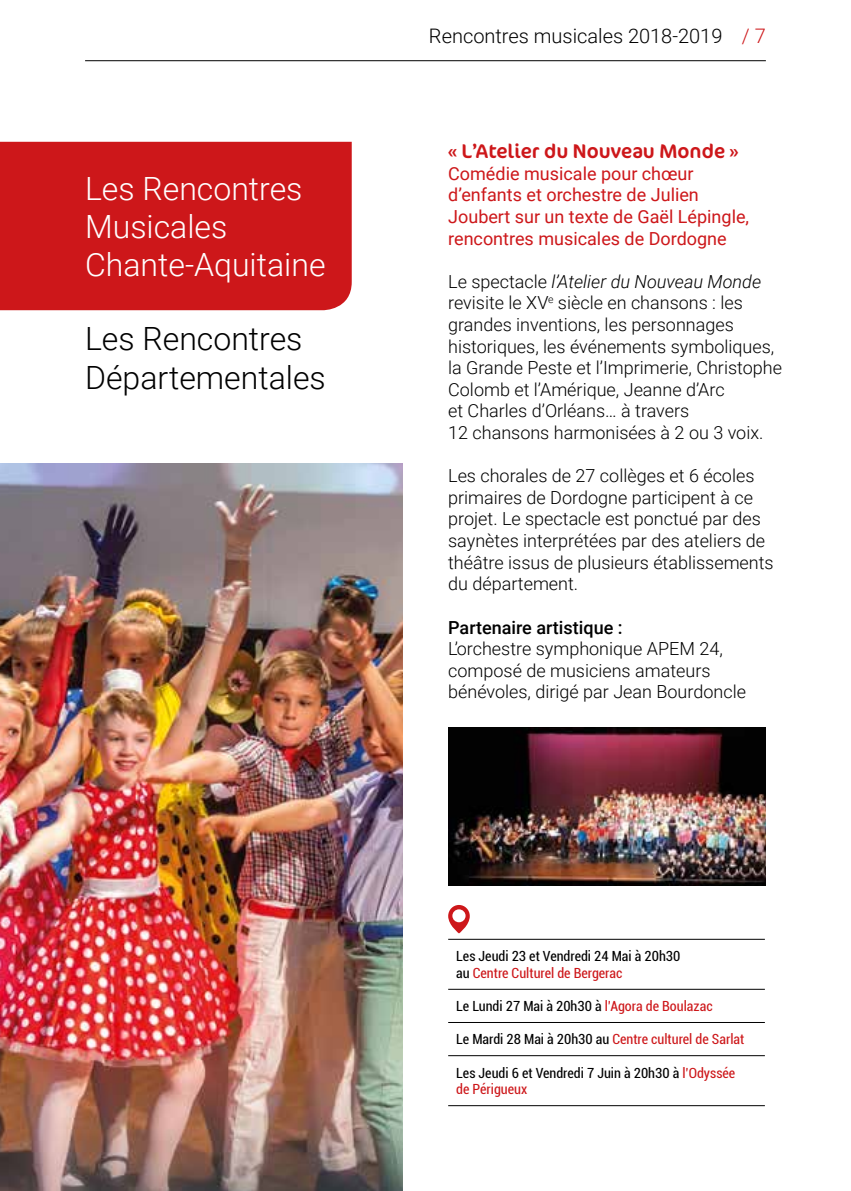
<style>
.page{position:relative;width:851px;height:1191px;background:#fff}
.page>*{position:absolute;margin:0;border:0;box-sizing:border-box;transform-origin:0 0}
.t1{font:300 32px/38.4px "Roboto";color:#fff}
.t2{font:300 32px/38.4px "Roboto";color:#000}
.t3{font:300 20px "Roboto";color:#000}
.t4{font:20px "Cocon Pro";color:#cd171a}
.t5{font:300 18px/21.6px "Roboto";color:#000}
.t6{font:18px/21.6px "Roboto";color:#cd171a}
.t7{font:500 18px "Roboto";color:#000}
.t8{font:condensed 14px/16.8px "Roboto";color:#000}
.t9{font:condensed 14px "Roboto";color:#cd171a}
.s1{color:#cd171a}
.s2{font-style:italic}
.s3{color:#000}
</style>
<div class="page">
<hr style="left:85px;top:60px;width:680px;height:1px;background:#000">
<div style="left:0;top:142px;width:351px;height:168px;background:#cd171a"></div>
<img style="left:448px;top:727px;width:317px;height:158px">
<img style="left:0;top:463px;width:403px;height:728px">
<hr style="left:448px;top:939px;width:316px;height:1px;background:#000">
<hr style="left:448px;top:989px;width:316px;height:1px;background:#000">
<hr style="left:448px;top:1022px;width:316px;height:1px;background:#000">
<hr style="left:448px;top:1055px;width:316px;height:1px;background:#000">
<hr style="left:448px;top:1105px;width:316px;height:1px;background:#000">
<svg style="left:448px;top:905px;width:21px;height:28px"></svg>
<h1 class="t1" style="left:85px;top:168px;width:242px">Les Rencontres<br>Musicales<br>Chante-Aquitaine</h1>
<h1 class="t2" style="left:85px;top:318px;width:242px">Les Rencontres<br>Départementales</h1>
<p class="t3" style="left:429px;top:22px;width:338px">Rencontres musicales 2018-2019 <span class="s1">/ 7</span></p>
<p class="t4" style="left:448px;top:138px;width:292px">« L’Atelier du Nouveau Monde »</p>
<p class="t6" style="left:448px;top:162px;width:302px">Comédie musicale pour chœur d’enfants et orchestre de Julien Joubert sur un texte de Gaël Lépingle, rencontres musicales de Dordogne</p>
<p class="t5" style="left:448px;top:270px;width:335px">Le spectacle <span class="s2">l’Atelier du Nouveau Monde </span>revisite le XV<sup>e</sup> siècle en chansons : les grandes inventions, les personnages historiques, les événements symboliques, la Grande Peste et l’Imprimerie, Christophe Colomb et l’Amérique, Jeanne d’Arc<br>et Charles d’Orléans… à travers<br>12 chansons harmonisées à 2 ou 3 voix.</p>
<p class="t5" style="left:448px;top:464px;width:327px">Les chorales de 27 collèges et 6 écoles primaires de Dordogne participent à ce projet. Le spectacle est ponctué par des saynètes interprétées par des ateliers de théâtre issus de plusieurs établissements du département.</p>
<p class="t7" style="left:448px;top:614px;width:176px">Partenaire artistique :</p>
<p class="t5" style="left:448px;top:637px;width:299px">L’orchestre symphonique APEM 24, composé de musiciens amateurs bénévoles, dirigé par Jean Bourdoncle</p>
<p class="t8" style="left:456px;top:947px;width:226px">Les Jeudi 23 et Vendredi 24 Mai à 20h30 au <span class="s1">Centre Culturel de Bergerac</span></p>
<p class="t8" style="left:456px;top:997px;width:258px">Le Lundi 27 Mai à 20h30 à <span class="s1">l’Agora de Boulazac</span></p>
<p class="t9" style="left:456px;top:1029px;width:289px"><span class="s3">Le Mardi 28 Mai à 20h30 au</span> Centre culturel de Sarlat</p>
<p class="t8" style="left:456px;top:1063px;width:280px">Les Jeudi 6 et Vendredi 7 Juin à 20h30 à <span class="s1">l’Odyssée de Périgueux</span></p>
</div>
